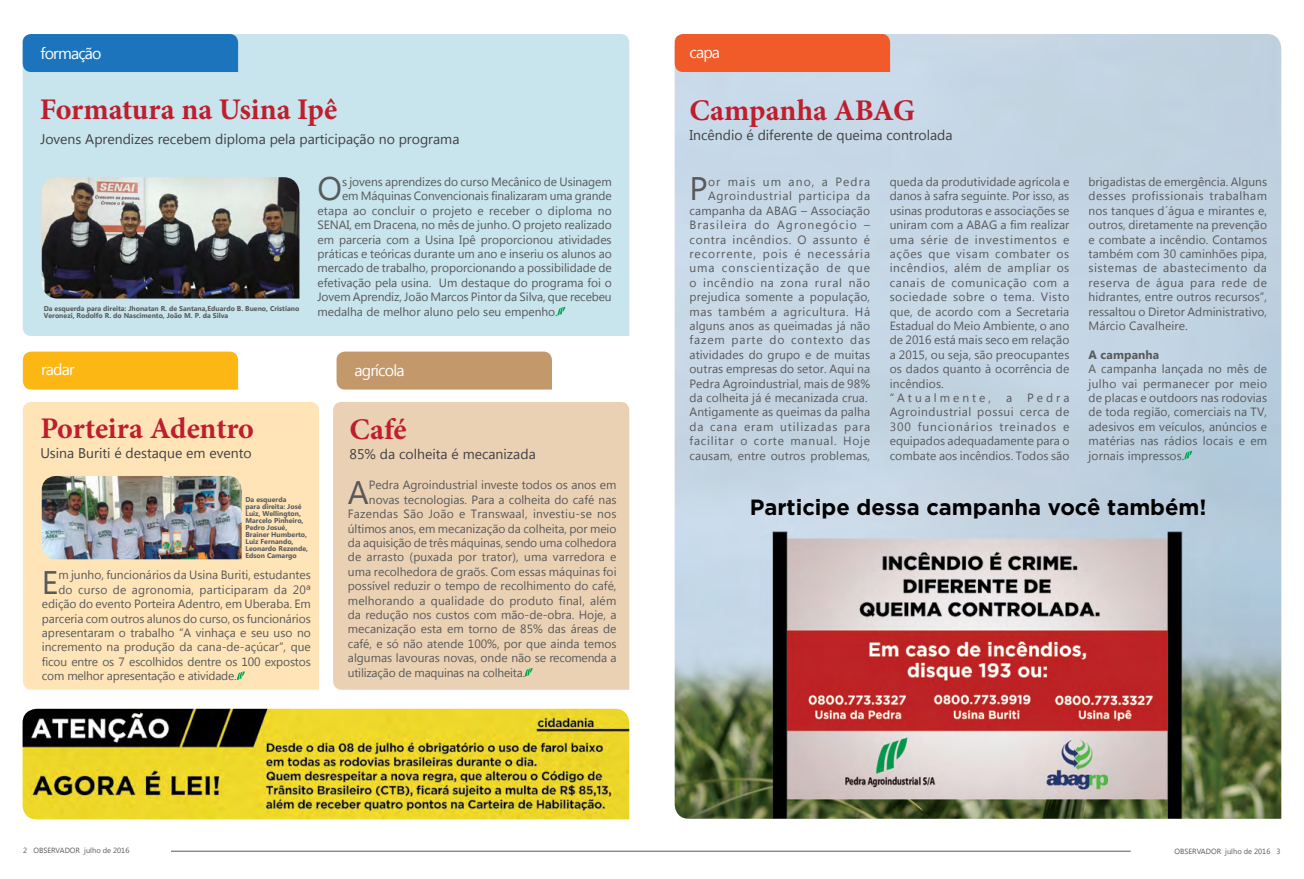
<style>
.page{position:relative;width:1304px;height:879px;background:#fff}
.page>*{position:absolute;margin:0;border:0;box-sizing:border-box;transform-origin:0 0}
.t1{font:32.6px "Segoe UI";color:#58595b}
.t2{font:700 30px "Minion Pro";letter-spacing:-.005em;color:#be1e2d}
.t3{font:700 22px "Gotham";color:#000}
.t4{font:16px "Segoe UI";letter-spacing:-.05em;color:#fff}
.t5{font:14px "Segoe UI";color:#414042}
.t6{font:12px/14.4px "Segoe UI";color:#58595b;text-align:justify}
.t7{font:12px/14.4px "Segoe UI";letter-spacing:.045em;color:#58595b;text-align:right}
.t8{font:12px "Segoe UI";letter-spacing:.02em;color:#58595b}
.t9{font:12px "Segoe UI";letter-spacing:-.02em;color:#58595b}
.t10{font:700 12px "Segoe UI";letter-spacing:.01em;color:#58595b}
.t11{font:7.5px "Segoe UI";color:#58595b}
.t12{font:700 7px/7px "Segoe UI";color:#58595b}
</style>
<div class="page">
<hr style="left:171px;top:851px;width:960px;height:1px;background:#58595b">
<div style="left:23px;top:402px;width:296px;height:288px;background:#ffe4b8"></div>
<div style="left:333px;top:402px;width:296px;height:288px;background:#ebd1b4"></div>
<div style="left:23px;top:34px;width:606px;height:302px;background:#c8e4ec"></div>
<img style="left:675px;top:34px;width:606px;height:785px">
<div style="left:675px;top:34px;width:215px;height:38px;background:#f15a29"></div>
<div style="left:23px;top:34px;width:215px;height:38px;background:#1c75bc"></div>
<img style="left:42px;top:476px;width:200px;height:83px">
<img style="left:23px;top:709px;width:606px;height:110px">
<svg style="left:1184px;top:451px;width:8px;height:8px"></svg>
<div style="left:23px;top:351px;width:215px;height:38px;background:#fdb714"></div>
<svg style="left:237px;top:671px;width:8px;height:9px"></svg>
<svg style="left:525px;top:668px;width:8px;height:9px"></svg>
<svg style="left:557px;top:307px;width:8px;height:8px"></svg>
<img style="left:42px;top:177px;width:257px;height:121px">
<div style="left:337px;top:351px;width:215px;height:38px;background:#c3986a"></div>
<h3 class="t4" style="left:41px;top:42px;width:63px">formação</h3>
<h2 class="t2" style="left:40px;top:89px;width:299px">Formatura na Usina Ipê</h2>
<p class="t5" style="left:40px;top:130px;width:421px">Jovens Aprendizes recebem diploma pela participação no programa</p>
<p class="t12" style="left:44px;top:304px;width:257px">Da esquerda para direita: Jhonatan R. de Santana,Eduardo B. Bueno, Cristiano<br>Veronezi, Rodolfo R. do Nascimento, João M. P. da Silva</p>
<h3 class="t4" style="left:41px;top:358px;width:35px">radar</h3>
<h1 class="t1" style="left:317px;top:166px;width:26px">O</h1>
<p class="t6" style="left:342px;top:174px;width:271px">s jovens aprendizes do curso Mecânico de Usinagem</p>
<p class="t6" style="left:342px;top:188px;width:271px">em Máquinas Convencionais finalizaram uma grande</p>
<p class="t6" style="left:317px;top:203px;width:296px">etapa ao concluir o projeto e receber o diploma no</p>
<p class="t6" style="left:317px;top:217px;width:296px">SENAI, em Dracena, no mês de junho. O projeto realizado</p>
<p class="t6" style="left:317px;top:232px;width:296px">em parceria com a Usina Ipê proporcionou atividades</p>
<p class="t6" style="left:317px;top:246px;width:296px">práticas e teóricas durante um ano e inseriu os alunos ao</p>
<p class="t6" style="left:317px;top:260px;width:296px">mercado de trabalho, proporcionando a possibilidade de</p>
<p class="t6" style="left:317px;top:275px;width:296px">efetivação pela usina. Um destaque do programa foi o</p>
<p class="t6" style="left:317px;top:289px;width:296px">Jovem Aprendiz, João Marcos Pintor da Silva, que recebeu</p>
<p class="t6" style="left:317px;top:304px;width:242px">medalha de melhor aluno pelo seu empenho.</p>
<h3 class="t4" style="left:354px;top:359px;width:52px">agrícola</h3>
<h2 class="t2" style="left:40px;top:407px;width:215px">Porteira Adentro</h2>
<h2 class="t2" style="left:350px;top:408px;width:59px">Café</h2>
<p class="t5" style="left:40px;top:444px;width:213px">Usina Buriti é destaque em evento</p>
<p class="t5" style="left:350px;top:444px;width:188px">85% da colheita é mecanizada</p>
<p class="t12" style="left:245px;top:495px;width:64px">Da esquerda<br>para direita: José<br>Luiz, Wellington,<br>Marcelo Pinheiro,<br>Pedro Josué,<br>Brainer Humberto,<br>Luiz Fernando,<br>Leonardo Rezende,<br>Edson Camargo</p>
<h1 class="t1" style="left:42px;top:560px;width:18px">E</h1>
<p class="t6" style="left:58px;top:567px;width:254px">m junho, funcionários da Usina Buriti, estudantes</p>
<p class="t8" style="left:58px;top:581px;width:254px">do curso de agronomia, participaram da 20ª</p>
<p class="t6" style="left:42px;top:596px;width:270px">edição do evento Porteira Adentro, em Uberaba. Em</p>
<p class="t6" style="left:42px;top:611px;width:270px">parceria com outros alunos do curso, os funcionários</p>
<p class="t6" style="left:42px;top:625px;width:270px">apresentaram o trabalho “A vinhaça e seu uso no</p>
<p class="t6" style="left:42px;top:639px;width:270px">incremento na produção da cana-de-açúcar”, que</p>
<p class="t6" style="left:42px;top:654px;width:270px">ficou entre os 7 escolhidos dentre os 100 expostos</p>
<p class="t6" style="left:42px;top:668px;width:197px">com melhor apresentação e atividade.</p>
<h1 class="t1" style="left:348px;top:469px;width:23px">A</h1>
<p class="t6" style="left:369px;top:477px;width:249px">Pedra Agroindustrial investe todos os anos em</p>
<p class="t6" style="left:369px;top:492px;width:249px">novas tecnologias. Para a colheita do café nas</p>
<p class="t8" style="left:348px;top:505px;width:270px">Fazendas São João e Transwaal, investiu-se nos</p>
<p class="t6" style="left:348px;top:520px;width:270px">últimos anos, em mecanização da colheita, por meio</p>
<p class="t6" style="left:348px;top:535px;width:270px">da aquisição de três máquinas, sendo uma colhedora</p>
<p class="t6" style="left:348px;top:549px;width:270px">de arrasto (puxada por trator), uma varredora e</p>
<p class="t6" style="left:348px;top:564px;width:270px">uma recolhedora de graõs. Com essas máquinas foi</p>
<p class="t6" style="left:348px;top:578px;width:270px">possível reduzir o tempo de recolhimento do café,</p>
<p class="t6" style="left:348px;top:592px;width:270px">melhorando a qualidade do produto final, além</p>
<p class="t6" style="left:348px;top:607px;width:270px">da redução nos custos com mão-de-obra. Hoje, a</p>
<p class="t6" style="left:348px;top:621px;width:270px">mecanização esta em torno de 85% das áreas de</p>
<p class="t6" style="left:348px;top:636px;width:270px">café, e só não atende 100%, por que ainda temos</p>
<p class="t6" style="left:348px;top:650px;width:270px">algumas lavouras novas, onde não se recomenda a</p>
<p class="t9" style="left:348px;top:664px;width:179px">utilização de maquinas na colheita.</p>
<h3 class="t4" style="left:689px;top:42px;width:32px">capa</h3>
<h2 class="t2" style="left:690px;top:89px;width:227px">Campanha ABAG</h2>
<p class="t5" style="left:689px;top:125px;width:265px">Incêndio é diferente de queima controlada</p>
<p class="t7" style="left:689px;top:174px;width:182px">or mais um ano, a Pedra<br>Agroindustrial participa da campanha da ABAG – Associação<br>Brasileira do Agronegócio – contra incêndios. O assunto é recorrente, pois é necessária uma conscientização de que o incêndio na zona rural não prejudica somente a população, mas também a agricultura. Há alguns anos as queimadas já não fazem parte do contexto das atividades do grupo e de muitas outras empresas do setor. Aqui na<br>Pedra Agroindustrial, mais de 98% da colheita já é mecanizada crua.<br>Antigamente as queimas da palha da cana eram utilizadas para facilitar o corte manual. Hoje causam, entre outros problemas,</p>
<h1 class="t1" style="left:689px;top:166px;width:20px">P</h1>
<p class="t6" style="left:890px;top:174px;width:181px;text-align:left">queda da produtividade agrícola e danos à safra seguinte. Por isso, as usinas produtoras e associações se uniram com a ABAG a fim realizar uma série de investimentos e ações que visam combater os incêndios, além de ampliar os canais de comunicação com a sociedade sobre o tema. Visto que, de acordo com a Secretaria<br>Estadual do Meio Ambiente, o ano de 2016 está mais seco em relação a 2015, ou seja, são preocupantes os dados quanto à ocorrência de incêndios.<br>“Atualmente, a Pedra<br>Agroindustrial possui cerca de<br>300 funcionários treinados e equipados adequadamente para o combate aos incêndios. Todos são</p>
<p class="t6" style="left:1089px;top:174px;width:180px">brigadistas de emergência. Alguns desses profissionais trabalham nos tanques d´água e mirantes e, outros, diretamente na prevenção e combate a incêndio. Contamos também com 30 caminhões pipa, sistemas de abastecimento da reserva de água para rede de hidrantes, entre outros recursos”, ressaltou o Diretor Administrativo, Márcio Cavalheire.</p>
<p class="t10" style="left:1089px;top:346px;width:72px">A campanha</p>
<p class="t6" style="left:1089px;top:361px;width:180px">A campanha lançada no mês de julho vai permanecer por meio de placas e outdoors nas rodovias de toda região, comerciais na TV, adesivos em veículos, anúncios e matérias nas rádios locais e em jornais impressos.</p>
<h3 class="t3" style="left:750px;top:492px;width:458px">Participe dessa campanha você também!</h3>
<p class="t11" style="left:23px;top:845px;width:108px">2 OBSERVADOR julho de 2016</p>
<p class="t11" style="left:1174px;top:845px;width:108px">OBSERVADOR julho de 2016 3</p>
</div>
